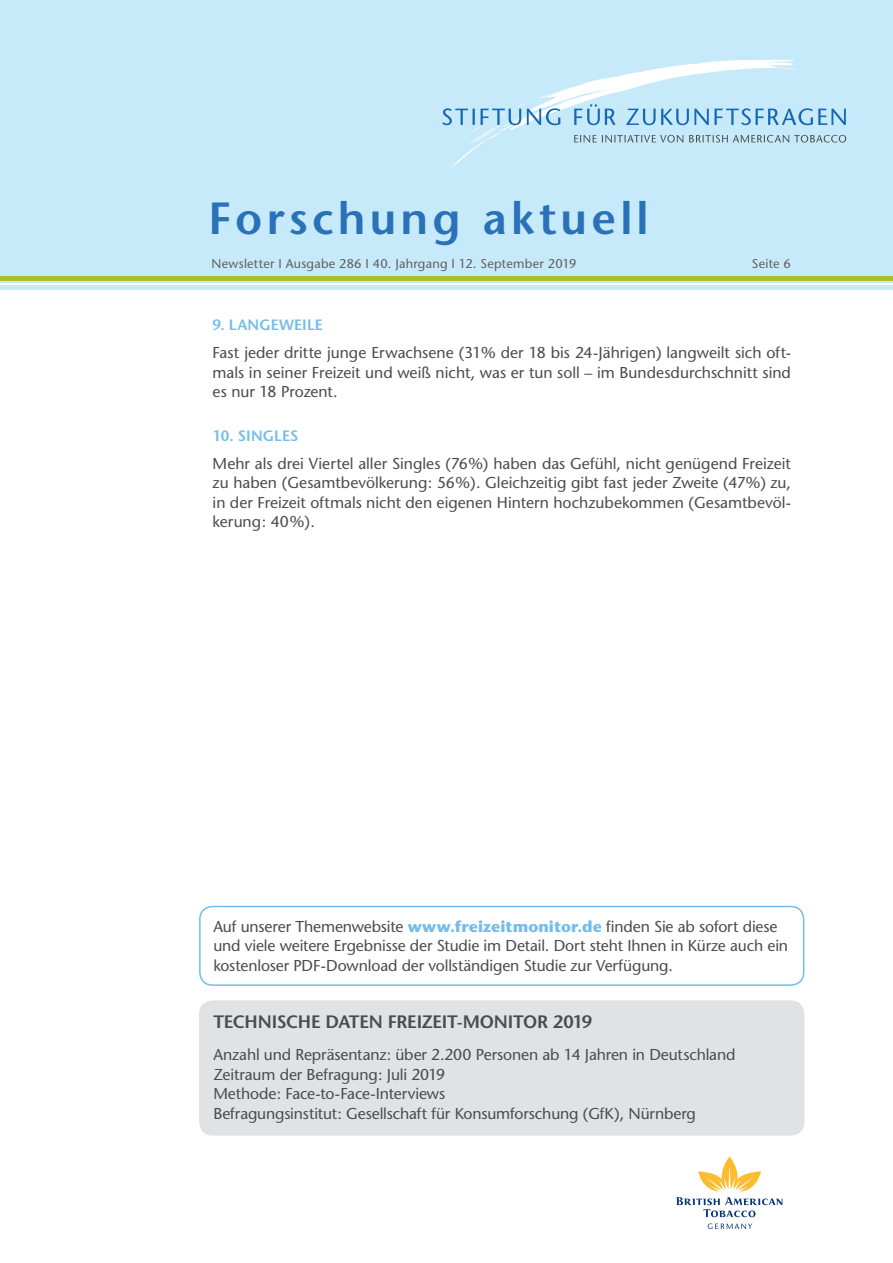
<style>
.page{position:relative;width:893px;height:1263px;background:#fff}
.page>*{position:absolute;margin:0;border:0;box-sizing:border-box;transform-origin:0 0}
.t1{font:600 45px "Stone Sans";letter-spacing:.095em;color:#2a71b8}
.t2{font:600 18px "Stone Sans";letter-spacing:-.02em;color:#4b4c4d}
.t3{font:15.75px/19.5px "Stone Sans";letter-spacing:-.01em;color:#4b4c4d;text-align:justify}
.t4{font:600 15px "Stone Sans";letter-spacing:.005em;color:#73bde9}
.t5{font:12.75px "Stone Sans";letter-spacing:.02em;color:#606063}
.s1{font-weight:700;color:#73bde9}
</style>
<div class="page">
<hr style="left:0;top:285px;width:893px;height:4px;background:#c6eafa">
<div style="left:0;top:0;width:893px;height:283px;background:#c6eafa"></div>
<svg style="left:442px;top:59px;width:404px;height:108px"></svg>
<div style="left:0;top:276px;width:893px;height:5px;background:#aebe30"></div>
<svg style="left:708px;top:1223px;width:44px;height:6px"></svg>
<svg style="left:676px;top:1197px;width:106px;height:20px"></svg>
<svg style="left:698px;top:1157px;width:63px;height:34px"></svg>
<div style="left:199px;top:906px;width:605px;height:80px;border:2px solid #73bde9;border-radius:13px"></div>
<div style="left:200px;top:1001px;width:604px;height:134px;background:#e1e2e4;border-radius:13px"></div>
<div style="left:199px;top:1000px;width:605px;height:135px;border:2px solid #e1e2e4;border-radius:13px"></div>
<h1 class="t1" style="left:208px;top:191px;width:442px">Forschung aktuell</h1>
<p class="t5" style="left:212px;top:256px;width:366px">Newsletter I Ausgabe 286 I 40. Jahrgang I 12. September 2019</p>
<p class="t5" style="left:752px;top:256px;width:41px">Seite 6</p>
<p class="t4" style="left:213px;top:316px;width:112px">9. LANGEWEILE</p>
<p class="t3" style="left:213px;top:343px;width:580px">Fast jeder dritte junge Erwachsene (31% der 18 bis 24-Jährigen) langweilt sich oft&shy;mals in seiner Freizeit und weiß nicht, was er tun soll – im Bundesdurchschnitt sind es nur 18 Prozent.</p>
<p class="t4" style="left:213px;top:426px;width:88px">10. SINGLES</p>
<p class="t3" style="left:213px;top:453px;width:580px">Mehr als drei Viertel aller Singles (76%) haben das Gefühl, nicht genügend Freizeit zu haben (Gesamtbevölkerung: 56%). Gleichzeitig gibt fast jeder Zweite (47%) zu, in der Freizeit oftmals nicht den eigenen Hintern hochzubekommen (Gesamtbevöl&shy;kerung: 40%).</p>
<p class="t3" style="left:213px;top:917px;width:576px;text-align:left">Auf unserer Themenwebsite <span class="s1">www.freizeitmonitor.de</span> finden Sie ab sofort diese und viele weitere Ergebnisse der Studie im Detail. Dort steht Ihnen in Kürze auch ein kostenloser PDF-Download der vollständigen Studie zur Verfügung.</p>
<p class="t2" style="left:213px;top:1011px;width:380px">TECHNISCHE DATEN FREIZEIT-MONITOR 2019</p>
<p class="t3" style="left:213px;top:1045px;width:524px;text-align:left">Anzahl und Repräsentanz: über 2.200 Personen ab 14 Jahren in Deutschland Zeitraum der Befragung: Juli 2019<br>Methode: Face-to-Face-Interviews<br>Befragungsinstitut: Gesellschaft für Konsumforschung (GfK), Nürnberg</p>
</div>
